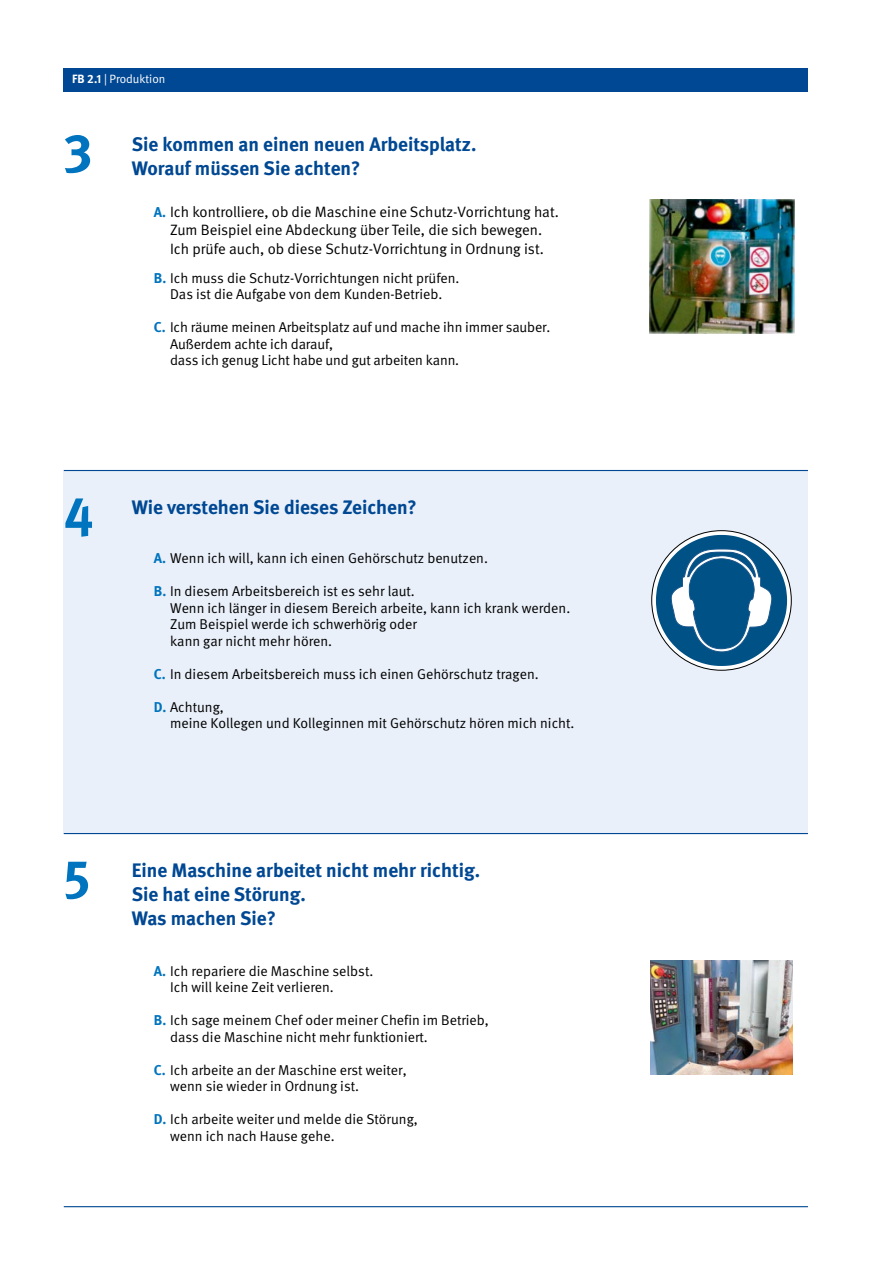
<style>
.page{position:relative;width:893px;height:1263px;background:#fff}
.page>*{position:absolute;margin:0;border:0;box-sizing:border-box;transform-origin:0 0}
.t1{font:700 54px "DGUV Meta";color:#0074be}
.t2{font:700 19.5px/24px "DGUV Meta";color:#004893}
.Antwort{font:15px/18.8px "DGUV Meta";color:#000;text-align:center}
.Antwort-2{font:14.25px/16.5px "DGUV Meta";color:#000}
.t3{font:12px "DGUV Meta";color:#fff}
.s1{font-weight:700}
.s2{font-weight:700;font-size:14.25px;color:#0074be}
.s3{font-weight:700;color:#0074be}
</style>
<div class="page">
<hr style="left:64px;top:1206px;width:744px;height:1px;background:#004893">
<div style="left:64px;top:471px;width:744px;height:362px;background:#e9f0fa"></div>
<hr style="left:64px;top:470px;width:744px;height:1px;background:#004893">
<hr style="left:64px;top:833px;width:744px;height:1px;background:#004893">
<div style="left:64px;top:68px;width:744px;height:23px;background:#004893"></div>
<img style="left:649px;top:199px;width:145px;height:134px">
<svg style="left:653px;top:532px;width:137px;height:137px"></svg>
<img style="left:650px;top:960px;width:143px;height:115px">
<p class="t3" style="left:72px;top:72px;width:95px"><span class="s1">FB 2.1</span> | Produktion</p>
<p class="t1" style="left:64px;top:121px;width:30px">3</p>
<p class="t2" style="left:132px;top:132px;width:346px">Sie kommen an einen neuen Arbeitsplatz.<br>Worauf müssen Sie achten?</p>
<p class="Antwort" style="left:154px;top:202px;width:407px"><span class="s2">A.</span> Ich kontrolliere, ob die Maschine eine Schutz-Vorrichtung hat.<br>Zum Beispiel eine Abdeckung über Teile, die sich bewegen.<br>Ich prüfe auch, ob diese Schutz-Vorrichtung in Ordnung ist.</p>
<p class="Antwort-2" style="left:154px;top:270px;width:307px;text-align:center"><span class="s3">B.</span> Ich muss die Schutz-Vorrichtungen nicht prüfen.<br>Das ist die Aufgabe von dem Kunden-Betrieb.</p>
<p class="Antwort-2" style="left:170px;top:319px;width:382px;text-indent:-16px"><span class="s3">C.</span> Ich räume meinen Arbeitsplatz auf und mache ihn immer sauber.<br>Außerdem achte ich darauf,<br>dass ich genug Licht habe und gut arbeiten kann.</p>
<p class="t1" style="left:64px;top:484px;width:31px">4</p>
<p class="t2" style="left:132px;top:495px;width:287px">Wie verstehen Sie dieses Zeichen?</p>
<p class="Antwort-2" style="left:154px;top:550px;width:336px"><span class="s3">A.</span> Wenn ich will, kann ich einen Gehörschutz benutzen.</p>
<p class="Antwort-2" style="left:170px;top:583px;width:402px;text-indent:-16px"><span class="s3">B.</span> In diesem Arbeitsbereich ist es sehr laut.<br>Wenn ich länger in diesem Bereich arbeite, kann ich krank werden.<br>Zum Beispiel werde ich schwerhörig oder<br>kann gar nicht mehr hören.</p>
<p class="Antwort-2" style="left:154px;top:666px;width:386px"><span class="s3">C.</span> In diesem Arbeitsbereich muss ich einen Gehörschutz tragen.</p>
<p class="Antwort-2" style="left:170px;top:699px;width:406px;text-indent:-16px"><span class="s3">D.</span> Achtung,<br>meine Kollegen und Kolleginnen mit Gehörschutz hören mich nicht.</p>
<p class="t1" style="left:64px;top:847px;width:28px">5</p>
<p class="t2" style="left:132px;top:858px;width:350px">Eine Maschine arbeitet nicht mehr richtig.<br>Sie hat eine Störung.<br>Was machen Sie?</p>
<p class="Antwort-2" style="left:170px;top:963px;width:205px;text-indent:-16px"><span class="s3">A.</span> Ich repariere die Maschine selbst.<br>Ich will keine Zeit verlieren.</p>
<p class="Antwort-2" style="left:170px;top:1012px;width:320px;text-indent:-16px"><span class="s3">B.</span> Ich sage meinem Chef oder meiner Chefin im Betrieb, dass die Maschine nicht mehr funktioniert.</p>
<p class="Antwort-2" style="left:170px;top:1062px;width:238px;text-indent:-16px"><span class="s3">C.</span> Ich arbeite an der Maschine erst weiter, wenn sie wieder in Ordnung ist.</p>
<p class="Antwort-2" style="left:170px;top:1111px;width:249px;text-indent:-16px"><span class="s3">D.</span> Ich arbeite weiter und melde die Störung, wenn ich nach Hause gehe.</p>
</div>
